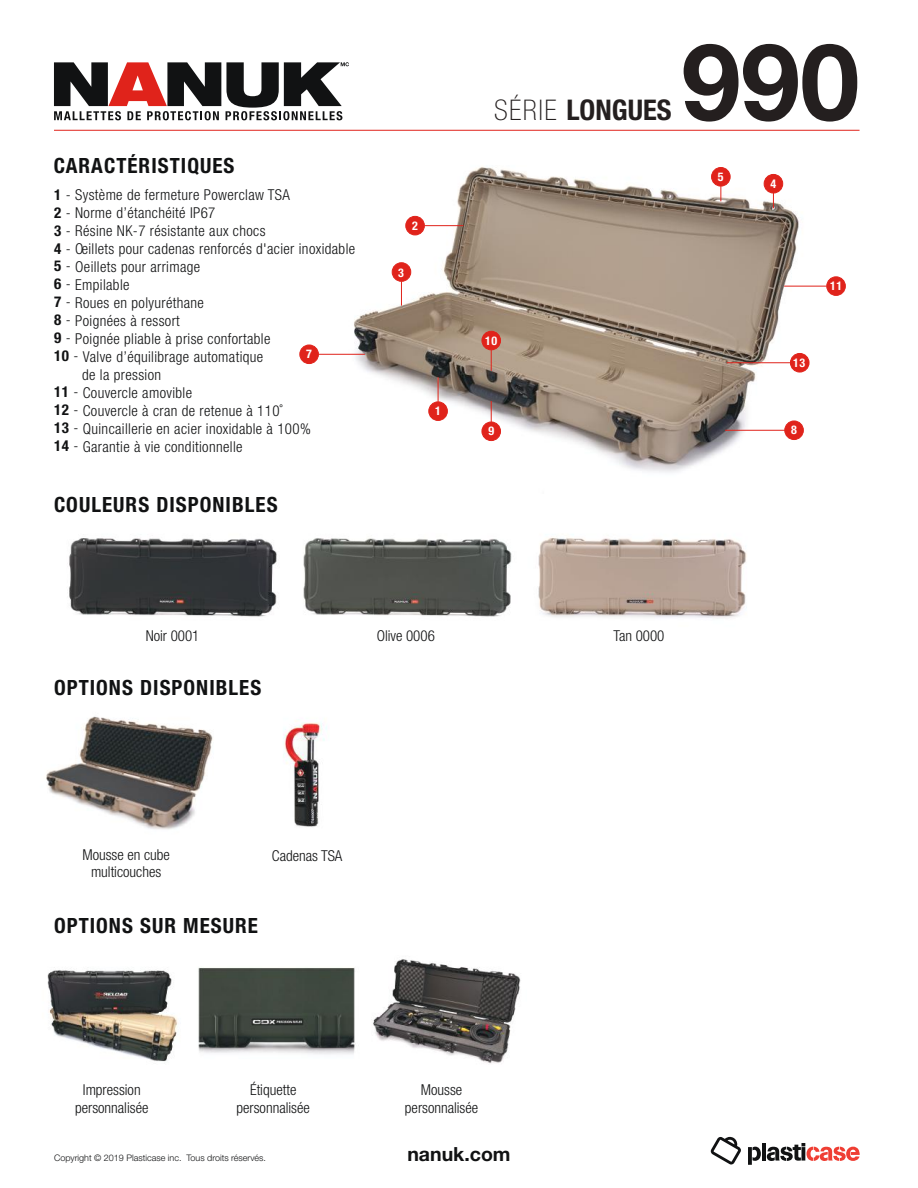
<style>
.page{position:relative;width:918px;height:1188px;background:#fff}
.page>*{position:absolute;margin:0;border:0;box-sizing:border-box;transform-origin:0 0}
.t1{font:700 106.8px "Helvetica Neue";color:#241f1f}
.t2{font:700 condensed 28.5px "Helvetica Neue LT Std";color:#241f1f}
.t3{font:700 condensed 21px "Helvetica Neue LT Std";letter-spacing:.05em;color:#111213}
.t4{font:700 19.5px "Helvetica Neue LT Std";color:#111213}
.t5{font:300 condensed 15px "Helvetica Neue LT Std";letter-spacing:.025em;color:#111213}
.t6{font:300 condensed 15px/17.2px "Helvetica Neue LT Std";color:#111213;text-align:center}
.t7{font:700 condensed 12px "Helvetica Neue LT Std";color:#fff}
.t8{font:300 9px "Helvetica Neue LT Std";color:#111213}
.s1{font-weight:700}
.s2{font-weight:100}
</style>
<div class="page">
<img style="left:47px;top:959px;width:474px;height:105px">
<img style="left:69px;top:537px;width:678px;height:82px">
<hr style="left:54px;top:130px;width:806px;height:1px;background:#e0231b">
<img style="left:308px;top:166px;width:525px;height:307px">
<svg style="left:401px;top:282px;width:1px;height:24px"></svg>
<svg style="left:491px;top:401px;width:1px;height:21px"></svg>
<svg style="left:491px;top:350px;width:1px;height:21px"></svg>
<svg style="left:438px;top:377px;width:1px;height:24px"></svg>
<hr style="left:727px;top:362px;width:63px;height:1px;background:#e0231b">
<hr style="left:424px;top:225px;width:39px;height:1px;background:#e0231b">
<div style="left:406px;top:216px;width:18px;height:19px;background:#e0231b;border-radius:50%"></div>
<div style="left:405px;top:216px;width:20px;height:19px;border:1px solid #e0231b;border-radius:50%"></div>
<div style="left:392px;top:263px;width:19px;height:18px;background:#e0231b;border-radius:50%"></div>
<div style="left:392px;top:262px;width:19px;height:20px;border:1px solid #e0231b;border-radius:50%"></div>
<div style="left:482px;top:422px;width:19px;height:19px;background:#e0231b;border-radius:50%"></div>
<div style="left:482px;top:422px;width:19px;height:19px;border:1px solid #e0231b;border-radius:50%"></div>
<div style="left:790px;top:353px;width:19px;height:19px;background:#e0231b;border-radius:50%"></div>
<div style="left:790px;top:353px;width:19px;height:19px;border:1px solid #e0231b;border-radius:50%"></div>
<div style="left:429px;top:402px;width:18px;height:18px;background:#e0231b;border-radius:50%"></div>
<div style="left:428px;top:401px;width:20px;height:20px;border:1px solid #e0231b;border-radius:50%"></div>
<hr style="left:318px;top:354px;width:47px;height:1px;background:#e0231b">
<div style="left:300px;top:345px;width:18px;height:19px;background:#e0231b;border-radius:50%"></div>
<div style="left:299px;top:345px;width:20px;height:19px;border:1px solid #e0231b;border-radius:50%"></div>
<hr style="left:784px;top:286px;width:43px;height:1px;background:#e0231b">
<div style="left:827px;top:277px;width:18px;height:18px;background:#e0231b;border-radius:50%"></div>
<div style="left:826px;top:276px;width:20px;height:20px;border:1px solid #e0231b;border-radius:50%"></div>
<hr style="left:725px;top:430px;width:69px;height:1px;background:#e0231b">
<div style="left:785px;top:421px;width:18px;height:19px;background:#e0231b;border-radius:50%"></div>
<div style="left:784px;top:421px;width:20px;height:19px;border:1px solid #e0231b;border-radius:50%"></div>
<div style="left:482px;top:331px;width:19px;height:19px;background:#e0231b;border-radius:50%"></div>
<div style="left:482px;top:331px;width:19px;height:19px;border:1px solid #e0231b;border-radius:50%"></div>
<svg style="left:773px;top:193px;width:1px;height:15px"></svg>
<div style="left:764px;top:174px;width:19px;height:19px;background:#e0231b;border-radius:50%"></div>
<div style="left:764px;top:174px;width:19px;height:19px;border:1px solid #e0231b;border-radius:50%"></div>
<svg style="left:720px;top:186px;width:1px;height:15px"></svg>
<div style="left:712px;top:167px;width:18px;height:19px;background:#e0231b;border-radius:50%"></div>
<div style="left:711px;top:167px;width:20px;height:19px;border:1px solid #e0231b;border-radius:50%"></div>
<svg style="left:748px;top:1147px;width:13px;height:18px"></svg>
<hr style="left:762px;top:1143px;width:4px;height:18px;background:#111213">
<svg style="left:767px;top:1143px;width:93px;height:18px"></svg>
<svg style="left:711px;top:1137px;width:30px;height:28px"></svg>
<svg style="left:54px;top:62px;width:295px;height:58px"></svg>
<img style="left:46px;top:716px;width:281px;height:114px">
<h3 class="t3" style="left:54px;top:153px;width:182px">CARACTÉRISTIQUES</h3>
<p class="t5" style="left:54px;top:186px;width:237px"><span class="s1">1</span> - Système de fermeture Powerclaw TSA</p>
<p class="t5" style="left:54px;top:204px;width:163px"><span class="s1">2</span> - Norme d’étanchéité IP67</p>
<p class="t5" style="left:54px;top:222px;width:213px"><span class="s1">3</span> - Résine NK-7 résistante aux chocs</p>
<p class="t5" style="left:54px;top:240px;width:302px"><span class="s1">4</span> - Oeillets pour cadenas renforcés d'acier inoxidable</p>
<p class="t5" style="left:54px;top:258px;width:147px"><span class="s1">5</span> - Oeillets pour arrimage</p>
<p class="t5" style="left:54px;top:276px;width:77px"><span class="s1">6</span> - Empilable</p>
<p class="t5" style="left:54px;top:294px;width:151px"><span class="s1">7</span> - Roues en polyuréthane</p>
<p class="t5" style="left:54px;top:312px;width:127px"><span class="s1">8</span> - Poignées à ressort</p>
<p class="t5" style="left:54px;top:330px;width:218px"><span class="s1">9</span> - Poignée pliable à prise confortable</p>
<p class="t5" style="left:54px;top:348px;width:210px"><span class="s1">10</span> - Valve d’équilibrage automatique</p>
<p class="t5" style="left:82px;top:366px;width:80px">de la pression</p>
<p class="t5" style="left:54px;top:384px;width:139px"><span class="s1">11</span> - Couvercle amovible</p>
<p class="t5" style="left:54px;top:402px;width:230px"><span class="s1">12</span> - Couvercle à cran de retenue à 110˚</p>
<p class="t5" style="left:54px;top:420px;width:258px"><span class="s1">13</span> - Quincaillerie en acier inoxidable à 100%</p>
<p class="t5" style="left:54px;top:438px;width:190px"><span class="s1">14</span> - Garantie à vie conditionnelle</p>
<p class="t7" style="left:306px;top:347px;width:7px">7</p>
<h3 class="t3" style="left:54px;top:492px;width:225px">COULEURS DISPONIBLES</h3>
<p class="t7" style="left:412px;top:218px;width:7px">2</p>
<p class="t7" style="left:398px;top:265px;width:7px">3</p>
<p class="t7" style="left:435px;top:404px;width:7px">1</p>
<h2 class="t2" style="left:494px;top:93px;width:179px"><span class="s2">SÉRIE</span> LONGUES</h2>
<h1 class="t1" style="left:681px;top:-2px;width:180px">990</h1>
<p class="t7" style="left:718px;top:169px;width:7px">5</p>
<p class="t7" style="left:771px;top:176px;width:7px">4</p>
<p class="t7" style="left:485px;top:333px;width:14px">10</p>
<p class="t7" style="left:830px;top:279px;width:14px">11</p>
<p class="t7" style="left:793px;top:356px;width:14px">13</p>
<p class="t7" style="left:488px;top:424px;width:7px">9</p>
<p class="t7" style="left:791px;top:423px;width:7px">8</p>
<p class="t6" style="left:146px;top:627px;width:55px">Noir 0001</p>
<p class="t6" style="left:377px;top:627px;width:60px">Olive 0006</p>
<p class="t5" style="left:613px;top:627px;width:53px">Tan 0000</p>
<h3 class="t3" style="left:54px;top:675px;width:209px">OPTIONS DISPONIBLES</h3>
<p class="t6" style="left:82px;top:846px;width:89px">Mousse en cube multicouches</p>
<p class="t6" style="left:272px;top:847px;width:72px">Cadenas TSA</p>
<h3 class="t3" style="left:54px;top:912px;width:206px">OPTIONS SUR MESURE</h3>
<p class="t6" style="left:237px;top:1081px;width:75px">Étiquette personnalisée</p>
<p class="t6" style="left:75px;top:1081px;width:75px">Impression personnalisée</p>
<p class="t6" style="left:405px;top:1081px;width:75px">Mousse personnalisée</p>
<p class="t8" style="left:54px;top:1152px;width:214px">Copyright © 2019 Plasticase inc. Tous droits réservés.</p>
<h3 class="t4" style="left:407px;top:1142px;width:105px">nanuk.com</h3>
</div>
